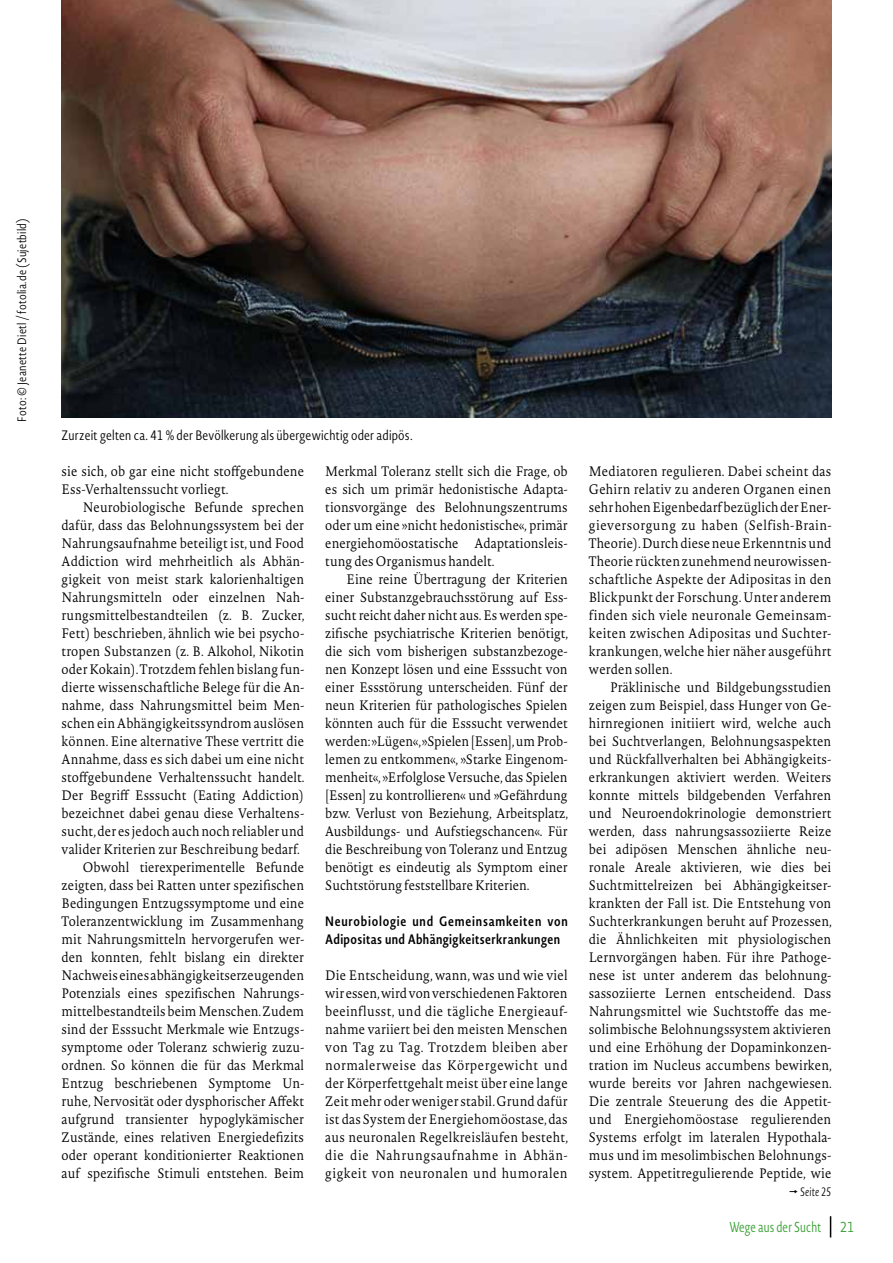
<style>
.page{position:relative;width:893px;height:1263px;background:#fff}
.page>*{position:absolute;margin:0;border:0;box-sizing:border-box;transform-origin:0 0}
.t1{font:300 14.25px "Novel Sans Cond Pro";letter-spacing:.01em;color:#339e2f;scale:.9 1}
.t2{font:300 14.25px "Novel Sans Pro";color:#339e2f;scale:.9 1}
.t3{font:300 13.5px/18px "Novel Pro";letter-spacing:.01em;color:#000;text-align:justify;scale:.9 1}
.t4{font:600 13.5px/18px "Novel Sans Cond Pro";letter-spacing:.03em;color:#000}
.t5{font:300 13.5px "Novel Sans Cond Pro";letter-spacing:.015em;color:#000}
.t6{font:300 12px "Novel Sans Cond Pro";letter-spacing:.025em;color:#000}
.t7{font:italic 300 12px "Novel Sans Cond Pro";letter-spacing:.01em;color:#000;scale:.9 1}
</style>
<div class="page">
<svg style="left:830px;top:1216px;width:1px;height:21px"></svg>
<img style="left:62px;top:0;width:769px;height:417px">
<p class="t6" style="left:14px;top:422px;width:205px;rotate:-90deg">Foto: © Jeanette Dietl / fotolia.de (Sujetbild)</p>
<p class="t5" style="left:62px;top:425px;width:352px">Zurzeit gelten ca. 41 % der Bevölkerung als übergewichtig oder adipös.</p>
<p class="t3" style="left:62px;top:461px;width:271px">sie sich, ob gar eine nicht stoffgebundene<br>Ess-Verhaltenssucht vorliegt.</p>
<p class="t3" style="left:83px;top:497px;width:247px">Neurobiologische Befunde sprechen</p>
<p class="t3" style="left:62px;top:515px;width:271px">dafür, dass das Belohnungssystem bei der</p>
<p class="t3" style="left:62px;top:533px;width:271px">Nahrungsaufnahme beteiligt ist, und Food</p>
<p class="t3" style="left:62px;top:551px;width:271px">Addiction wird mehrheitlich als Abhän-</p>
<p class="t3" style="left:62px;top:569px;width:271px">gigkeit von meist stark kalorienhaltigen</p>
<p class="t3" style="left:62px;top:587px;width:271px">Nahrungsmitteln oder einzelnen Nah-</p>
<p class="t3" style="left:62px;top:605px;width:271px">rungsmittelbestandteilen (z. B. Zucker,</p>
<p class="t3" style="left:62px;top:623px;width:271px">Fett) beschrieben, ähnlich wie bei psycho-</p>
<p class="t3" style="left:62px;top:641px;width:271px">tropen Substanzen (z. B. Alkohol, Nikotin</p>
<p class="t3" style="left:62px;top:659px;width:271px">oder Kokain). Trotzdem fehlen bislang fun-</p>
<p class="t3" style="left:62px;top:677px;width:271px">dierte wissenschaftliche Belege für die An-</p>
<p class="t3" style="left:62px;top:695px;width:271px">nahme, dass Nahrungsmittel beim Men-</p>
<p class="t3" style="left:62px;top:713px;width:271px">schen ein Abhängigkeitssyndrom auslösen</p>
<p class="t3" style="left:62px;top:731px;width:271px">können. Eine alternative These vertritt die</p>
<p class="t3" style="left:62px;top:749px;width:271px">Annahme, dass es sich dabei um eine nicht</p>
<p class="t3" style="left:62px;top:767px;width:271px">stoffgebundene Verhaltenssucht handelt.</p>
<p class="t3" style="left:62px;top:785px;width:271px">Der Begriff Esssucht (Eating Addiction)</p>
<p class="t3" style="left:62px;top:803px;width:271px">bezeichnet dabei genau diese Verhaltens-</p>
<p class="t3" style="left:62px;top:821px;width:271px">sucht, der es jedoch auch noch reliabler und</p>
<p class="t3" style="left:62px;top:839px;width:266px">valider Kriterien zur Beschreibung bedarf.</p>
<p class="t3" style="left:83px;top:857px;width:247px">Obwohl tierexperimentelle Befunde</p>
<p class="t3" style="left:62px;top:875px;width:271px">zeigten, dass bei Ratten unter spezifischen</p>
<p class="t3" style="left:62px;top:893px;width:271px">Bedingungen Entzugssymptome und eine</p>
<p class="t3" style="left:62px;top:911px;width:271px">Toleranzentwicklung im Zusammenhang</p>
<p class="t3" style="left:62px;top:929px;width:271px">mit Nahrungsmitteln hervorgerufen wer-</p>
<p class="t3" style="left:62px;top:947px;width:271px">den konnten, fehlt bislang ein direkter</p>
<p class="t3" style="left:62px;top:965px;width:271px">Nachweis eines abhängigkeitserzeugenden</p>
<p class="t3" style="left:62px;top:983px;width:271px">Potenzials eines spezifischen Nahrungs-</p>
<p class="t3" style="left:62px;top:1001px;width:271px">mittelbestandteils beim Menschen. Zudem</p>
<p class="t3" style="left:62px;top:1019px;width:271px">sind der Esssucht Merkmale wie Entzugs-</p>
<p class="t3" style="left:62px;top:1037px;width:271px">symptome oder Toleranz schwierig zuzu-</p>
<p class="t3" style="left:62px;top:1055px;width:271px">ordnen. So können die für das Merkmal</p>
<p class="t3" style="left:62px;top:1073px;width:271px">Entzug beschriebenen Symptome Un-</p>
<p class="t3" style="left:62px;top:1091px;width:271px">ruhe, Nervosität oder dysphorischer Affekt</p>
<p class="t3" style="left:62px;top:1109px;width:271px">aufgrund transienter hypoglykämischer</p>
<p class="t3" style="left:62px;top:1127px;width:271px">Zustände, eines relativen Energiedefizits</p>
<p class="t3" style="left:62px;top:1145px;width:271px">oder operant konditionierter Reaktionen</p>
<p class="t3" style="left:62px;top:1163px;width:271px">auf spezifische Stimuli entstehen. Beim</p>
<p class="t3" style="left:325px;top:461px;width:271px">Merkmal Toleranz stellt sich die Frage, ob es sich um primär hedonistische Adapta&shy;tionsvorgänge des Belohnungszentrums oder um eine »nicht hedonistische«, primär energiehomöostatische Adaptationsleis&shy;tung des Organismus handelt.</p>
<p class="t3" style="left:325px;top:569px;width:271px;text-indent:21px">Eine reine Übertragung der Kriterien einer Substanzgebrauchsstörung auf Ess&shy;sucht reicht daher nicht aus. Es werden spe&shy;zifische psychiatrische Kriterien benötigt, die sich vom bisherigen substanzbezoge&shy;nen Konzept lösen und eine Esssucht von einer Essstörung unterscheiden. Fünf der neun Kriterien für pathologisches Spielen könnten auch für die Esssucht verwendet werden: »Lügen«, »Spielen [Essen], um Prob&shy;lemen zu entkommen«, »Starke Eingenom&shy;menheit«, »Erfolglose Versuche, das Spielen [Essen] zu kontrollieren« und »Gefährdung bzw. Verlust von Beziehung, Arbeitsplatz, Ausbildungs- und Aufstiegschancen«. Für die Beschreibung von Toleranz und Entzug benötigt es eindeutig als Symptom einer Suchtstörung feststellbare Kriterien.</p>
<p class="t4" style="left:325px;top:912px;width:244px">Neurobiologie und Gemeinsamkeiten von<br>Adipositas und Abhängigkeitserkrankungen</p>
<p class="t3" style="left:325px;top:965px;width:271px">Die Entscheidung, wann, was und wie viel wir essen, wird von verschiedenen Faktoren beeinflusst, und die tägliche Energieauf&shy;nahme variiert bei den meisten Menschen von Tag zu Tag. Trotzdem bleiben aber normalerweise das Körpergewicht und der Körperfettgehalt meist über eine lange Zeit mehr oder weniger stabil. Grund dafür ist das System der Energiehomöostase, das aus neuronalen Regelkreisläufen besteht, die die Nahrungsaufnahme in Abhän&shy;gigkeit von neuronalen und humoralen</p>
<p class="t3" style="left:589px;top:461px;width:271px">Mediatoren regulieren. Dabei scheint das Gehirn relativ zu anderen Organen einen sehr hohen Eigenbedarf bezüglich der Ener&shy;gieversorgung zu haben (Selfish-Brain-Theorie). Durch diese neue Erkenntnis und Theorie rückten zunehmend neurowissen&shy;schaftliche Aspekte der Adipositas in den Blickpunkt der Forschung. Unter anderem finden sich viele neuronale Gemeinsam&shy;keiten zwischen Adipositas und Suchter&shy;krankungen, welche hier näher ausgeführt werden sollen.</p>
<p class="t3" style="left:589px;top:677px;width:271px;text-indent:21px">Präklinische und Bildgebungsstudien zeigen zum Beispiel, dass Hunger von Ge&shy;hirnregionen initiiert wird, welche auch bei Suchtverlangen, Belohnungsaspekten und Rückfallverhalten bei Abhängigkeits&shy;erkrankungen aktiviert werden. Weiters konnte mittels bildgebenden Verfahren und Neuroendokrinologie demonstriert werden, dass nahrungsassoziierte Reize bei adipösen Menschen ähnliche neu&shy;ronale Areale aktivieren, wie dies bei Suchtmittelreizen bei Abhängigkeitser&shy;krankten der Fall ist. Die Entstehung von Suchterkrankungen beruht auf Prozessen, die Ähnlichkeiten mit physiologischen Lernvorgängen haben. Für ihre Pathoge&shy;nese ist unter anderem das belohnung&shy;sassoziierte Lernen entscheidend. Dass Nahrungsmittel wie Suchtstoffe das me&shy;solimbische Belohnungssystem aktivieren und eine Erhöhung der Dopaminkonzen&shy;tration im Nucleus accumbens bewirken, wurde bereits vor Jahren nachgewiesen.<br>Die zentrale Steuerung des die Appetit&shy;und Energiehomöostase regulierenden Systems erfolgt im lateralen Hypothala&shy;mus und im mesolimbischen Belohnungs&shy;system. Appetitregulierende Peptide, wie</p>
<p class="t7" style="left:800px;top:1184px;width:36px">Seite 25</p>
<p class="t1" style="left:729px;top:1217px;width:104px">Wege aus der Sucht</p>
<p class="t2" style="left:840px;top:1217px;width:18px">21</p>
</div>
